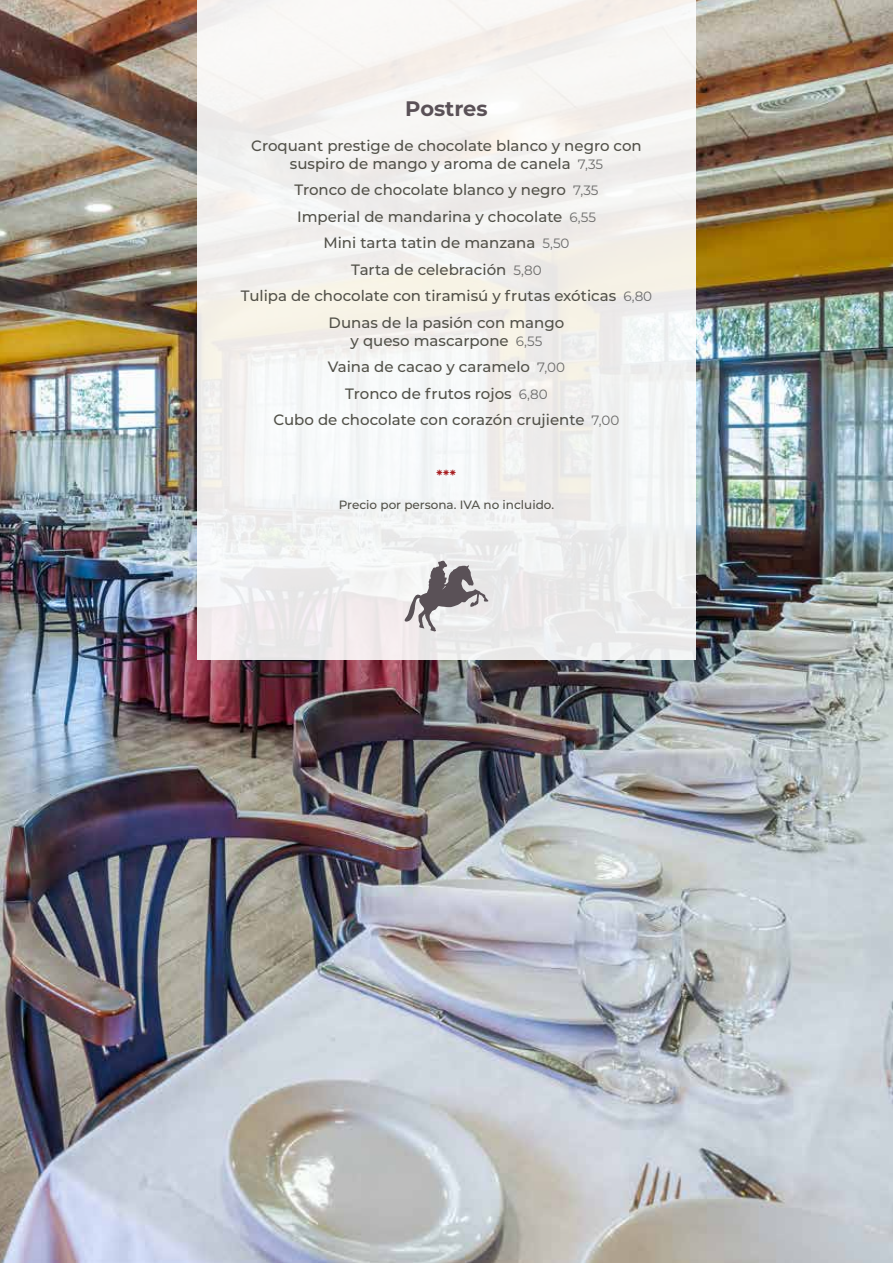
<style>
.page{position:relative;width:893px;height:1263px;background:#fff}
.page>*{position:absolute;margin:0;border:0;box-sizing:border-box;transform-origin:0 0}
.t1{font:700 21px "Montserrat";color:#5a5157}
.t2{font:18px "Adonais";color:#a6191c}
.t3{font:500 15px/26.5px "Montserrat";color:#525149;text-align:center}
.t4{font:500 12px "Montserrat";color:#525149}
.s1{font-weight:400;font-size:13.5px;color:#6b6b6a}
</style>
<div class="page">
<img style="left:0;top:0;width:893px;height:1263px">
<div style="left:197px;top:0;width:499px;height:660px;background:#f3f2f0"></div>
<svg style="left:403px;top:561px;width:86px;height:70px"></svg>
<h1 class="t1" style="left:405px;top:93px;width:84px">Postres</h1>
<p class="t3" style="left:251px;top:136px;width:392px;line-height:18px">Croquant prestige de chocolate blanco y negro con suspiro de mango y aroma de canela <span class="s1">7,35</span></p>
<p class="t3" style="left:241px;top:176px;width:413px">Tronco de chocolate blanco y negro <span class="s1">7,35<br></span>Imperial de mandarina y chocolate <span class="s1">6,55<br></span>Mini tarta tatin de manzana <span class="s1">5,50<br></span>Tarta de celebración <span class="s1">5,80<br></span>Tulipa de chocolate con tiramisú y frutas exóticas <span class="s1">6,80<br></span>Dunas de la pasión con mango</p>
<p class="t3" style="left:274px;top:327px;width:347px">y queso mascarpone <span class="s1">6,55<br></span>Vaina de cacao y caramelo <span class="s1">7,00<br></span>Tronco de frutos rojos <span class="s1">6,80<br></span>Cubo de chocolate con corazón crujiente <span class="s1">7,00</span></p>
<p class="t2" style="left:437px;top:467px;width:21px">***</p>
<p class="t4" style="left:339px;top:496px;width:217px">Precio por persona. IVA no incluido.</p>
</div>
